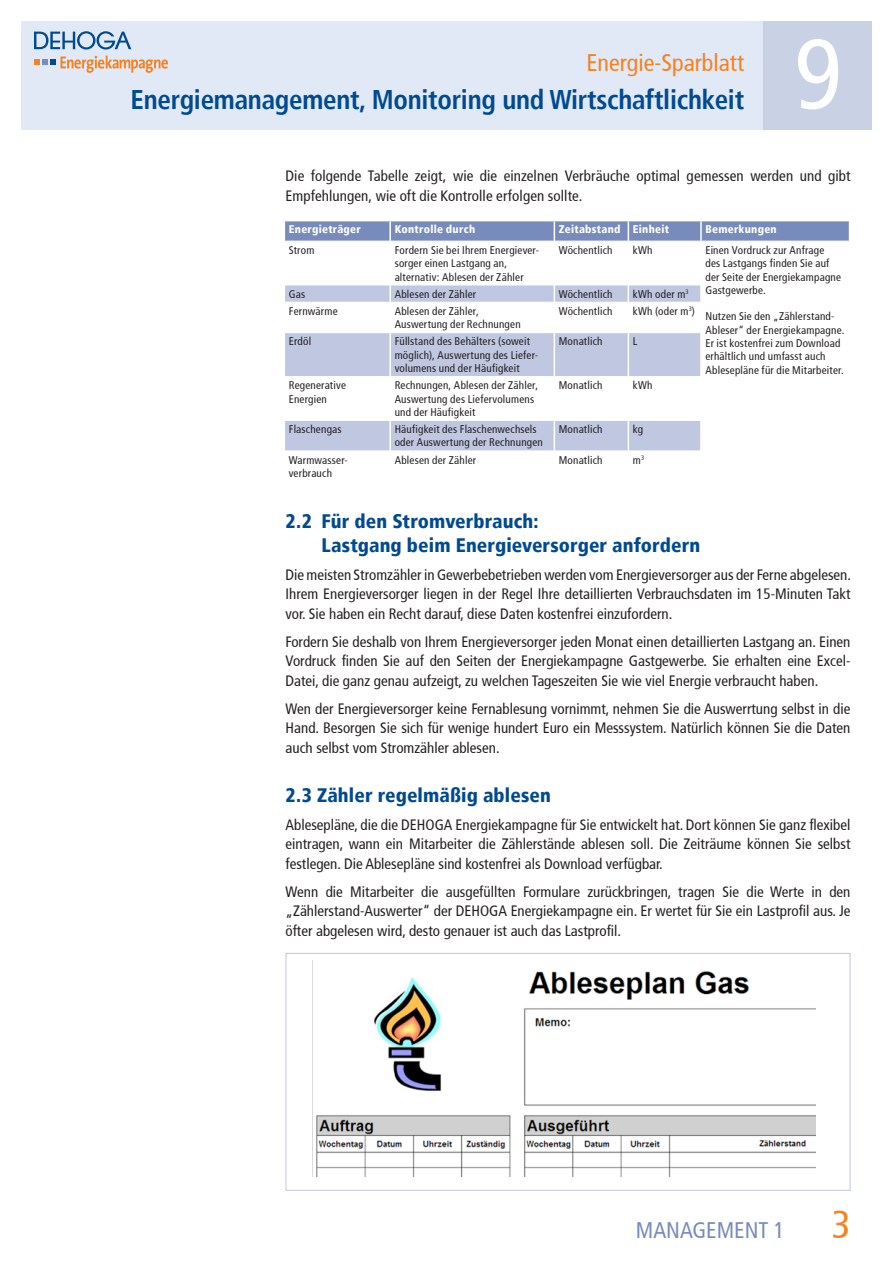
<style>
.page{position:relative;width:893px;height:1263px;background:#fff}
.page>*{position:absolute;margin:0;border:0;box-sizing:border-box;transform-origin:0 0}
.t1{font:condensed 99px "Frutiger";color:#fff}
.t2{font:700 condensed 27px "Frutiger";letter-spacing:-.01em;color:#004a91}
.t3{font:condensed 24px "Frutiger";color:#f5821f}
.t4{font:condensed 22.5px "Frutiger";color:#788bbd}
.t5{font:900 condensed 19.5px/23.4px "Frutiger";letter-spacing:.005em;color:#004a91}
.t6{font:condensed 15px/19.5px "Frutiger";color:#231f20;text-align:justify}
.t7{font:condensed 11.1px/13.4px "Frutiger";letter-spacing:.02em;color:#231f20}
.t8{font:900 condensed 11.1px "Frutiger";letter-spacing:.025em;color:#fff}
.s1{font-size:39px;color:#f5821f}
</style>
<div class="page">
<div style="left:21px;top:21px;width:742px;height:109px;background:#e1e9f6"></div>
<svg style="left:34px;top:31px;width:97px;height:19px"></svg>
<svg style="left:34px;top:56px;width:134px;height:17px"></svg>
<div style="left:763px;top:21px;width:109px;height:109px;background:#c9d1e4"></div>
<svg style="left:285px;top:286px;width:415px;height:165px;fill:#bfc7e1"></svg>
<hr style="left:285px;top:302px;width:104px;height:1px;background:#fff">
<hr style="left:391px;top:302px;width:163px;height:1px;background:#fff">
<hr style="left:555px;top:302px;width:73px;height:1px;background:#fff">
<hr style="left:629px;top:302px;width:71px;height:1px;background:#fff">
<hr style="left:285px;top:332px;width:104px;height:1px;background:#fff">
<hr style="left:391px;top:332px;width:163px;height:1px;background:#fff">
<hr style="left:555px;top:332px;width:73px;height:1px;background:#fff">
<hr style="left:629px;top:332px;width:71px;height:1px;background:#fff">
<hr style="left:285px;top:376px;width:104px;height:1px;background:#fff">
<hr style="left:391px;top:376px;width:163px;height:1px;background:#fff">
<hr style="left:555px;top:376px;width:73px;height:1px;background:#fff">
<hr style="left:629px;top:376px;width:71px;height:1px;background:#fff">
<hr style="left:285px;top:420px;width:104px;height:1px;background:#fff">
<hr style="left:391px;top:420px;width:163px;height:1px;background:#fff">
<hr style="left:555px;top:420px;width:73px;height:1px;background:#fff">
<hr style="left:629px;top:420px;width:71px;height:1px;background:#fff">
<svg style="left:284px;top:221px;width:566px;height:20px;background:#7f91c0"></svg>
<svg style="left:389px;top:285px;width:2px;height:17px"></svg>
<svg style="left:554px;top:286px;width:1px;height:16px"></svg>
<svg style="left:628px;top:286px;width:1px;height:16px"></svg>
<svg style="left:700px;top:285px;width:1px;height:17px"></svg>
<hr style="left:389px;top:302px;width:2px;height:31px;background:#fff">
<hr style="left:554px;top:302px;width:1px;height:31px;background:#fff">
<hr style="left:628px;top:302px;width:1px;height:31px;background:#fff">
<hr style="left:389px;top:333px;width:2px;height:44px;background:#fff">
<hr style="left:554px;top:333px;width:1px;height:44px;background:#fff">
<hr style="left:628px;top:333px;width:1px;height:44px;background:#fff">
<hr style="left:389px;top:377px;width:2px;height:43px;background:#fff">
<hr style="left:554px;top:377px;width:1px;height:43px;background:#fff">
<hr style="left:628px;top:377px;width:1px;height:43px;background:#fff">
<hr style="left:389px;top:420px;width:2px;height:31px;background:#fff">
<hr style="left:554px;top:420px;width:1px;height:31px;background:#fff">
<hr style="left:628px;top:420px;width:1px;height:31px;background:#fff">
<img style="left:316px;top:971px;width:499px;height:205px">
<div style="left:286px;top:953px;width:564px;height:238px;border:1px solid #bfc7e1"></div>
<h3 class="t3" style="left:586px;top:48px;width:159px">Energie-Sparblatt</h3>
<h2 class="t2" style="left:131px;top:83px;width:615px">Energiemanagement, Monitoring und Wirtschaftlichkeit</h2>
<h1 class="t1" style="left:794px;top:17px;width:49px">9</h1>
<p class="t6" style="left:286px;top:166px;width:566px">Die folgende Tabelle zeigt, wie die einzelnen Verbräuche optimal gemessen werden und gibt<br>Empfehlungen, wie oft die Kontrolle erfolgen sollte.</p>
<p class="t8" style="left:289px;top:223px;width:73px">Energieträger</p>
<p class="t8" style="left:395px;top:223px;width:82px">Kontrolle durch</p>
<p class="t8" style="left:559px;top:223px;width:112px">Zeitabstand Einheit</p>
<p class="t8" style="left:705px;top:223px;width:73px">Bemerkungen</p>
<p class="t7" style="left:289px;top:243px;width:27px">Strom</p>
<p class="t7" style="left:395px;top:243px;width:146px">Fordern Sie bei Ihrem Energiever&shy;sorger einen Lastgang an, alternativ: Ablesen der Zähler</p>
<p class="t7" style="left:559px;top:243px;width:55px">Wöchentlich</p>
<p class="t7" style="left:633px;top:243px;width:21px">kWh</p>
<p class="t7" style="left:705px;top:243px;width:137px">Einen Vordruck zur Anfrage des Lastgangs finden Sie auf der Seite der Energiekampagne<br>Gastgewerbe.</p>
<p class="t7" style="left:705px;top:310px;width:140px">Nutzen Sie den „Zählerstand-<br>Ableser“ der Energiekampagne.<br>Er ist kostenfrei zum Download erhältlich und umfasst auch<br>Ablesepläne für die Mitarbeiter.</p>
<p class="t7" style="left:289px;top:287px;width:18px">Gas</p>
<p class="t7" style="left:395px;top:287px;width:83px">Ablesen der Zähler</p>
<p class="t7" style="left:559px;top:287px;width:55px">Wöchentlich</p>
<p class="t7" style="left:633px;top:287px;width:57px">kWh oder m<sup>3</sup></p>
<p class="t7" style="left:289px;top:304px;width:50px">Fernwärme</p>
<p class="t7" style="left:395px;top:304px;width:128px">Ablesen der Zähler,<br>Auswertung der Rechnungen</p>
<p class="t7" style="left:559px;top:304px;width:55px">Wöchentlich</p>
<p class="t7" style="left:633px;top:304px;width:64px">kWh (oder m<sup>3</sup>)</p>
<p class="t7" style="left:289px;top:335px;width:24px">Erdöl</p>
<p class="t7" style="left:395px;top:335px;width:145px">Füllstand des Behälters (soweit möglich), Auswertung des Liefer&shy;volumens und der Häufigkeit</p>
<p class="t7" style="left:559px;top:335px;width:45px">Monatlich</p>
<p class="t7" style="left:633px;top:335px;width:6px">L</p>
<p class="t7" style="left:289px;top:379px;width:59px">Regenerative<br>Energien</p>
<p class="t7" style="left:395px;top:379px;width:145px">Rechnungen, Ablesen der Zähler,<br>Auswertung des Liefervolumens und der Häufigkeit</p>
<p class="t7" style="left:559px;top:379px;width:45px">Monatlich</p>
<p class="t7" style="left:633px;top:379px;width:21px">kWh</p>
<p class="t7" style="left:289px;top:423px;width:54px">Flaschengas</p>
<p class="t7" style="left:395px;top:423px;width:150px">Häufigkeit des Flaschenwechsels oder Auswertung der Rechnungen</p>
<p class="t7" style="left:559px;top:423px;width:45px">Monatlich</p>
<p class="t7" style="left:633px;top:423px;width:12px">kg</p>
<p class="t7" style="left:289px;top:453px;width:61px">Warmwasser&shy;verbrauch</p>
<p class="t7" style="left:395px;top:453px;width:83px">Ablesen der Zähler</p>
<p class="t7" style="left:559px;top:453px;width:45px">Monatlich</p>
<p class="t7" style="left:633px;top:453px;width:13px">m<sup>3</sup></p>
<h3 class="t5" style="left:322px;top:510px;width:380px;text-indent:-36px">2.2 Für den Stromverbrauch:<br>Lastgang beim Energieversorger anfordern</h3>
<p class="t6" style="left:286px;top:565px;width:567px">Die meisten Stromzähler in Gewerbebetrieben werden vom Energieversorger aus der Ferne abgelesen.<br>Ihrem Energieversorger liegen in der Regel Ihre detaillierten Verbrauchsdaten im 15-Minuten Takt vor. Sie haben ein Recht darauf, diese Daten kostenfrei einzufordern.</p>
<p class="t6" style="left:286px;top:632px;width:566px">Fordern Sie deshalb von Ihrem Energieversorger jeden Monat einen detaillierten Lastgang an. Einen Vordruck finden Sie auf den Seiten der Energiekampagne Gastgewerbe. Sie erhalten eine Excel-Datei, die ganz genau aufzeigt, zu welchen Tageszeiten Sie wie viel Energie verbraucht haben.</p>
<p class="t6" style="left:286px;top:699px;width:566px">Wen der Energieversorger keine Fernablesung vornimmt, nehmen Sie die Auswerrtung selbst in die Hand. Besorgen Sie sich für wenige hundert Euro ein Messsystem. Natürlich können Sie die Daten auch selbst vom Stromzähler ablesen.</p>
<h3 class="t5" style="left:286px;top:783px;width:267px">2.3 Zähler regelmäßig ablesen</h3>
<p class="t6" style="left:286px;top:815px;width:566px">Ablesepläne, die die DEHOGA Energiekampagne für Sie entwickelt hat. Dort können Sie ganz flexibel eintragen, wann ein Mitarbeiter die Zählerstände ablesen soll. Die Zeiträume können Sie selbst festlegen. Die Ablesepläne sind kostenfrei als Download verfügbar.</p>
<p class="t6" style="left:286px;top:882px;width:566px">Wenn die Mitarbeiter die ausgefüllten Formulare zurückbringen, tragen Sie die Werte in den „Zählerstand-Auswerter“ der DEHOGA Energiekampagne ein. Er wertet für Sie ein Lastprofil aus. Je öfter abgelesen wird, desto genauer ist auch das Lastprofil.</p>
<h3 class="t4" style="left:636px;top:1217px;width:216px">MANAGEMENT 1 <span class="s1">3</span></h3>
</div>
